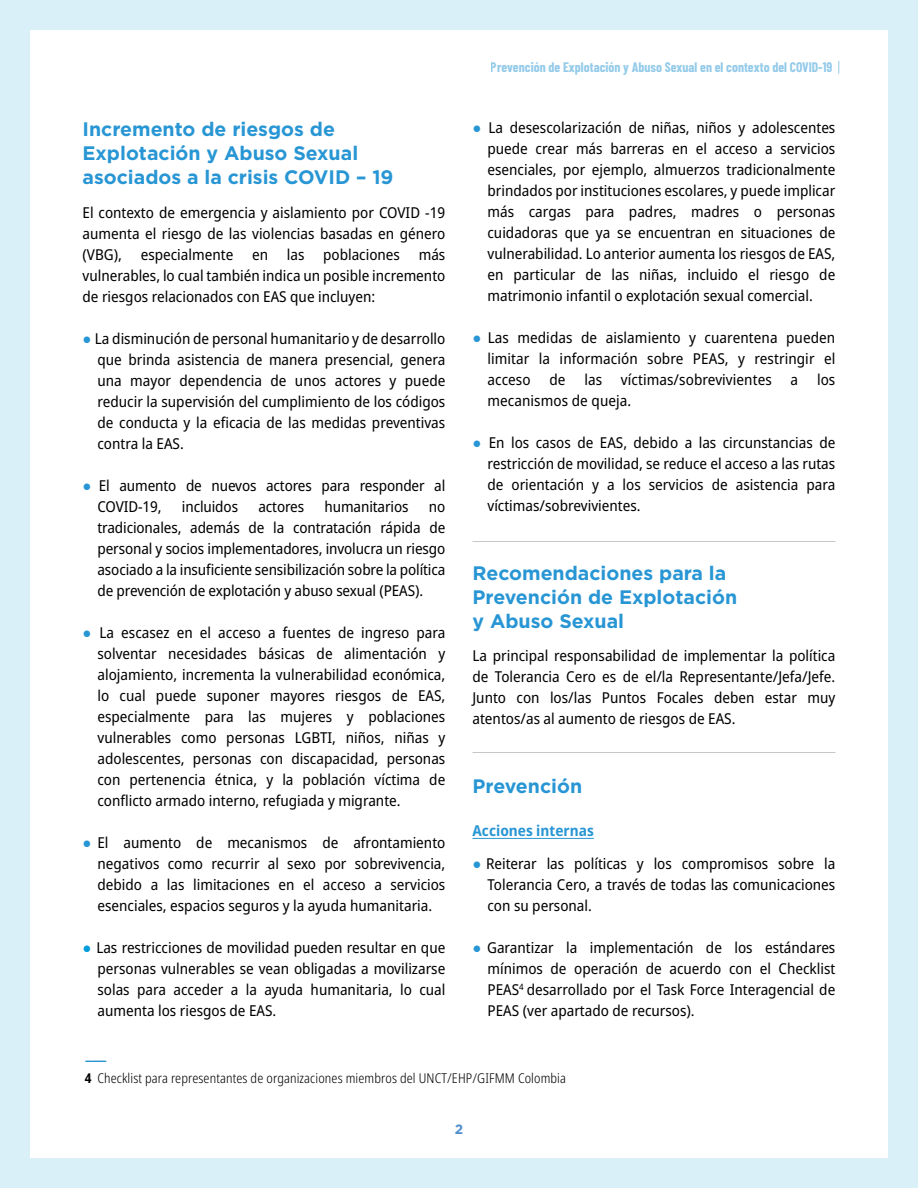
<style>
.page{position:relative;width:918px;height:1188px;background:#d9f0f9}
.page>*{position:absolute;margin:0;border:0;box-sizing:border-box;transform-origin:0 0}
.t1{font:700 19.5px/24px "Gotham";color:#2896d4}
.t2{font:semi-condensed 15px/21px "Noto Sans";color:#000;text-align:justify}
.t3{font:700 semi-condensed 15px "Noto Sans";color:#2896d4}
.t4{font:300 condensed 13.5px "Noto Sans";letter-spacing:.01em;color:#000}
.t5{font:700 13.5px "Barlow Condensed";color:#2896d4}
.t6{font:700 13.5px "Gotham";color:#508fcc}
.t7{font:700 12px "Roboto";color:#2896d4}
.s1{font-stretch:normal;color:#2896d4}
.s2{font-stretch:normal;color:#009ddc}
.s3{font-weight:700}
</style>
<div class="page">
<div style="left:30px;top:30px;width:858px;height:1128px;background:#fff"></div>
<hr style="left:472px;top:838px;width:122px;height:1px;background:#2896d4">
<hr style="left:473px;top:541px;width:362px;height:1px;background:#000">
<hr style="left:473px;top:753px;width:362px;height:1px;background:#000">
<svg style="left:838px;top:61px;width:1px;height:13px"></svg>
<h1 class="t1" style="left:82px;top:117px;width:313px">Incremento de riesgos de<br>Explotación y Abuso Sexual asociados a la crisis COVID – 19</h1>
<p class="t2" style="left:82px;top:203px;width:364px">El contexto de emergencia y aislamiento por COVID -19 aumenta el riesgo de las violencias basadas en género (VBG), especialmente en las poblaciones más vulnerables, lo cual también indica un posible incremento de riesgos relacionados con EAS que incluyen:</p>
<p class="t2" style="left:98px;top:329px;width:349px;text-indent:-15px"><span class="s1">●</span> La disminución de personal humanitario y de desarrollo que brinda asistencia de manera presencial, genera una mayor dependencia de unos actores y puede reducir la supervisión del cumplimiento de los códigos de conducta y la eficacia de las medidas preventivas contra la EAS.</p>
<p class="t2" style="left:97px;top:476px;width:349px;text-indent:-15px"><span class="s1">●</span> El aumento de nuevos actores para responder al<br>COVID-19,</p>
<p class="t2" style="left:182px;top:497px;width:58px">incluidos</p>
<p class="t2" style="left:258px;top:497px;width:47px">actores</p>
<p class="t2" style="left:325px;top:497px;width:85px">humanitarios</p>
<p class="t2" style="left:97px;top:497px;width:349px;text-indent:331px">no tradicionales, además de la contratación rápida de personal y socios implementadores, involucra un riesgo asociado a la insuficiente sensibilización sobre la política de prevención de explotación y abuso sexual (PEAS).</p>
<p class="t2" style="left:97px;top:623px;width:349px;text-indent:-15px"><span class="s1">●</span> La escasez en el acceso a fuentes de ingreso para solventar necesidades básicas de alimentación y alojamiento, incrementa la vulnerabilidad económica, lo cual puede suponer mayores riesgos de EAS, especialmente para las mujeres y poblaciones vulnerables como personas LGBTI, niños, niñas y adolescentes, personas con discapacidad, personas con pertenencia étnica, y la población víctima de conflicto armado interno, refugiada y migrante.</p>
<p class="t2" style="left:97px;top:833px;width:349px;text-indent:-15px"><span class="s1">●</span> El aumento de mecanismos de afrontamiento negativos como recurrir al sexo por sobrevivencia, debido a las limitaciones en el acceso a servicios esenciales, espacios seguros y la ayuda humanitaria.</p>
<p class="t2" style="left:97px;top:938px;width:349px;text-indent:-15px"><span class="s2">●</span> Las restricciones de movilidad pueden resultar en que personas vulnerables se vean obligadas a movilizarse solas para acceder a la ayuda humanitaria, lo cual aumenta los riesgos de EAS.</p>
<p class="t5" style="left:491px;top:59px;width:343px">Prevención de Explotación y Abuso Sexual en el contexto del COVID-19</p>
<p class="t2" style="left:487px;top:117px;width:349px;text-indent:-15px"><span class="s1">●</span> La desescolarización de niñas, niños y adolescentes puede crear más barreras en el acceso a servicios esenciales, por ejemplo, almuerzos tradicionalmente brindados por instituciones escolares, y puede implicar más cargas para padres, madres o personas cuidadoras que ya se encuentran en situaciones de vulnerabilidad. Lo anterior aumenta los riesgos de EAS, en particular de las niñas, incluido el riesgo de matrimonio infantil o explotación sexual comercial.</p>
<p class="t2" style="left:487px;top:327px;width:349px;text-indent:-15px"><span class="s1">●</span> Las medidas de aislamiento y cuarentena pueden limitar la información sobre PEAS, y restringir el acceso</p>
<p class="t2" style="left:549px;top:369px;width:18px">de</p>
<p class="t2" style="left:584px;top:369px;width:19px">las</p>
<p class="t2" style="left:621px;top:369px;width:152px">víctimas/sobrevivientes</p>
<p class="t2" style="left:791px;top:369px;width:9px">a</p>
<p class="t2" style="left:817px;top:369px;width:20px">los</p>
<p class="t2" style="left:487px;top:390px;width:145px">mecanismos de queja.</p>
<p class="t2" style="left:487px;top:432px;width:349px;text-indent:-15px"><span class="s1">●</span> En los casos de EAS, debido a las circunstancias de restricción de movilidad, se reduce el acceso a las rutas de orientación y a los servicios de asistencia para víctimas/sobrevivientes.</p>
<h1 class="t1" style="left:472px;top:561px;width:266px">Recomendaciones para la<br>Prevención de Explotación y Abuso Sexual</h1>
<p class="t2" style="left:472px;top:645px;width:364px">La principal responsabilidad de implementar la política de Tolerancia Cero es de el/la Representante/Jefa/Jefe.<br>Junto con los/las Puntos Focales deben estar muy atentos/as al aumento de riesgos de EAS.</p>
<h1 class="t1" style="left:472px;top:774px;width:111px">Prevención</h1>
<p class="t3" style="left:472px;top:820px;width:123px">Acciones internas</p>
<p class="t2" style="left:488px;top:854px;width:349px;text-indent:-15px"><span class="s1">●</span> Reiterar las políticas y los compromisos sobre la Tolerancia Cero, a través de todas las comunicaciones con su personal.</p>
<p class="t2" style="left:487px;top:938px;width:349px;text-indent:-15px"><span class="s1">●</span> Garantizar la implementación de los estándares mínimos de operación de acuerdo con el Checklist PEAS<sup>4</sup> desarrollado por el Task Force Interagencial de PEAS (ver apartado de recursos).</p>
<p class="t7" style="left:85px;top:1052px;width:24px">--------</p>
<p class="t4" style="left:85px;top:1069px;width:483px"><span class="s3">4</span> Checklist para representantes de organizaciones miembros del UNCT/EHP/GIFMM Colombia</p>
<p class="t6" style="left:455px;top:1120px;width:10px">2</p>
</div>
